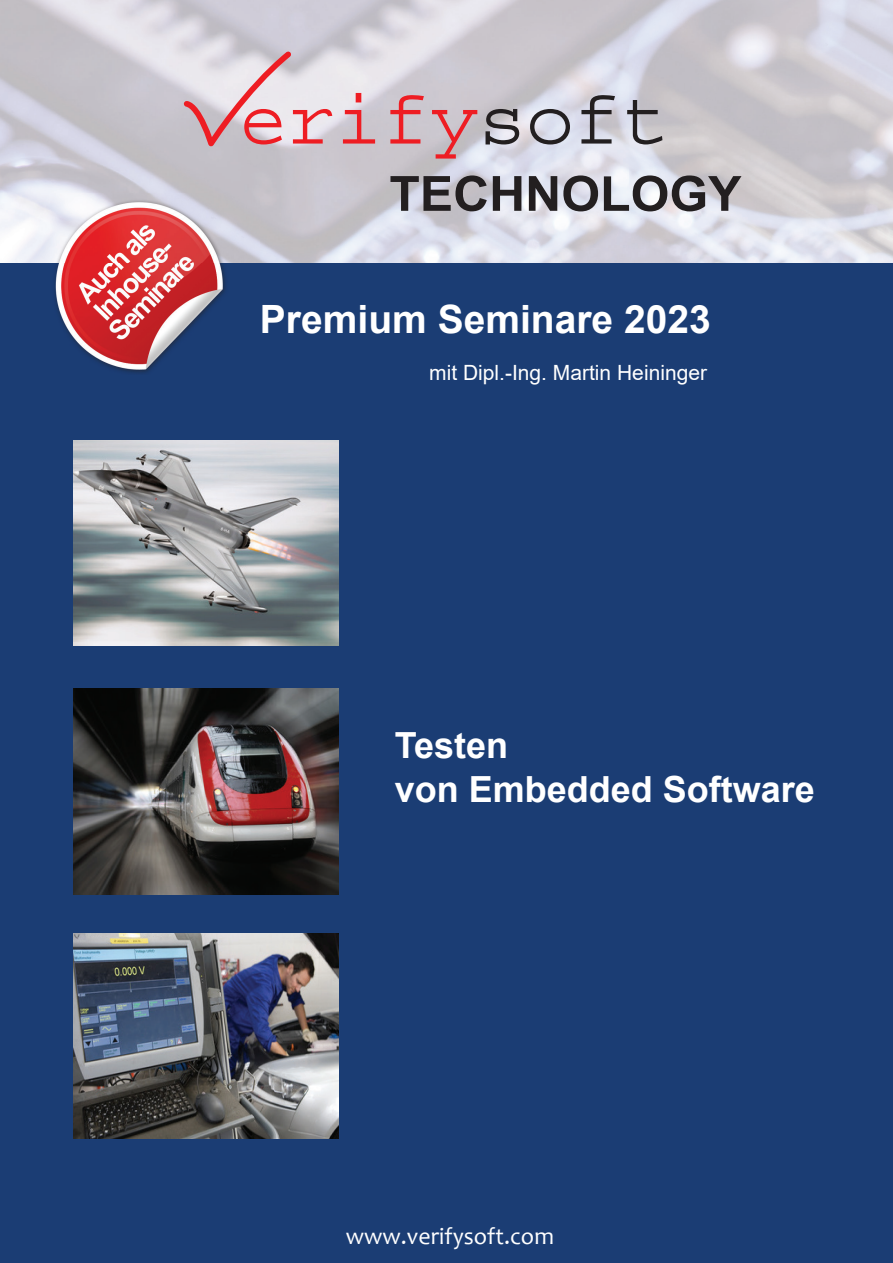
<style>
.page{position:relative;width:893px;height:1263px;background:#fff}
.page>*{position:absolute;margin:0;border:0;box-sizing:border-box;transform-origin:0 0}
.t1{font:700 39px "Arial";color:#fff}
.t2{font:700 36px/43.2px "Arial";color:#fff}
.t3{font:24px "Candara";color:#fff}
.t4{font:21px "Arial";color:#fff}
</style>
<div class="page">
<svg style="left:343px;top:93px;width:32px;height:51px;background:#d9a7ae"></svg>
<svg style="left:390px;top:95px;width:34px;height:49px;background:#d5939a"></svg>
<svg style="left:432px;top:110px;width:45px;height:49px;background:#d19ea4"></svg>
<svg style="left:485px;top:109px;width:34px;height:35px"></svg>
<svg style="left:530px;top:109px;width:40px;height:35px"></svg>
<svg style="left:581px;top:95px;width:34px;height:49px;background:#9d9ba4"></svg>
<svg style="left:627px;top:100px;width:35px;height:44px;background:#a2a0a6"></svg>
<svg style="left:390px;top:175px;width:97px;height:36px;background:#838086"></svg>
<svg style="left:493px;top:176px;width:28px;height:35px"></svg>
<svg style="left:529px;top:176px;width:28px;height:35px"></svg>
<svg style="left:563px;top:175px;width:35px;height:36px"></svg>
<svg style="left:604px;top:175px;width:137px;height:36px;background:#939196"></svg>
<svg style="left:184px;top:52px;width:148px;height:97px;background:#e0c1c8"></svg>
<div style="left:0;top:263px;width:893px;height:962px;background:#1b3d74"></div>
<img style="left:50px;top:194px;width:210px;height:179px">
<div style="left:0;top:1220px;width:893px;height:43px;background:#1b3d74"></div>
<img style="left:73px;top:440px;width:265px;height:205px">
<img style="left:73px;top:689px;width:265px;height:205px">
<img style="left:73px;top:934px;width:265px;height:205px">
<h1 class="t1" style="left:260px;top:292px;width:452px">Premium Seminare 2023</h1>
<p class="t4" style="left:429px;top:358px;width:279px">mit Dipl.-Ing. Martin Heininger</p>
<h2 class="t2" style="left:395px;top:724px;width:422px">Testen<br>von Embedded Software</h2>
<p class="t3" style="left:346px;top:1221px;width:210px">www.verifysoft.com</p>
</div>
